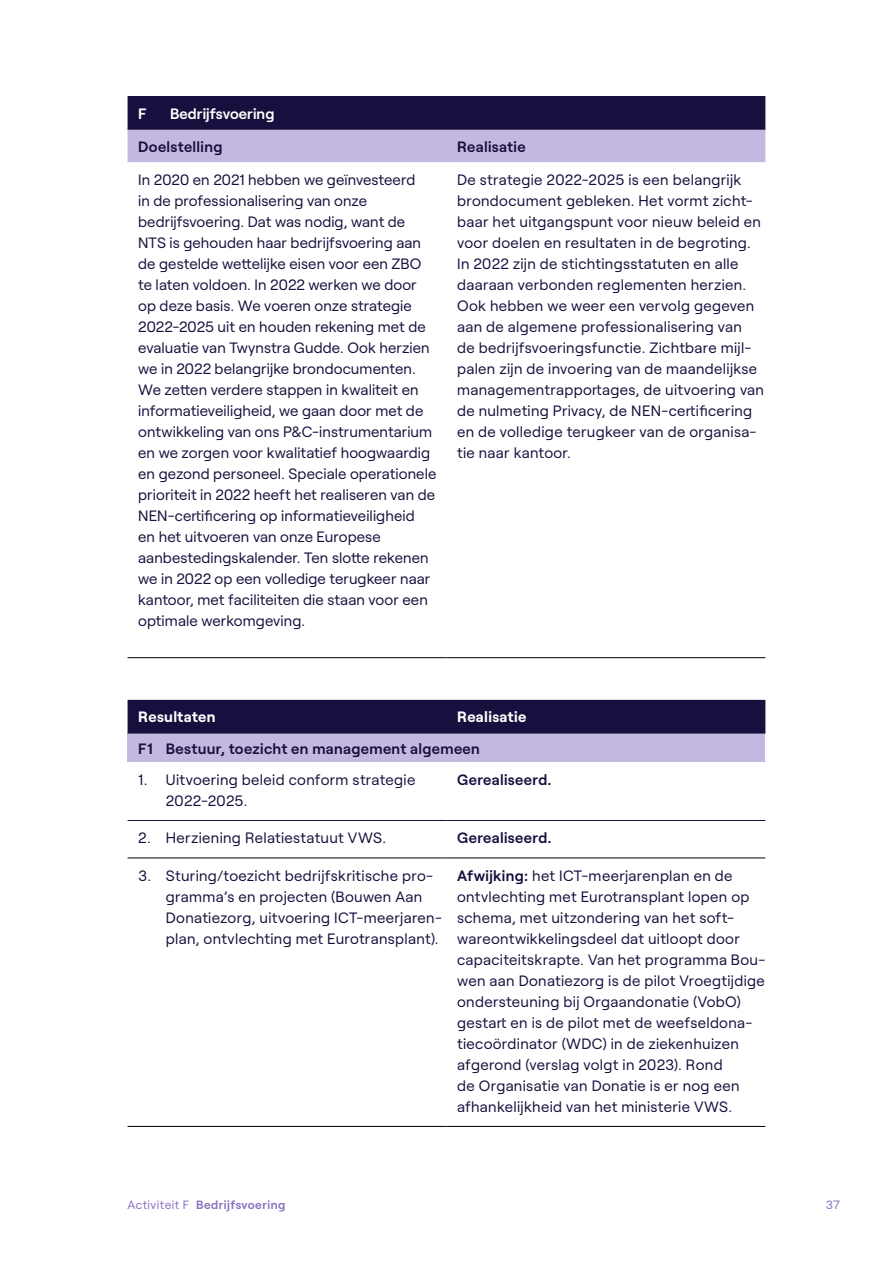
<style>
.page{position:relative;width:893px;height:1263px;background:#fff}
.page>*{position:absolute;margin:0;border:0;box-sizing:border-box;transform-origin:0 0}
.t1{font:15px/21px "Roobert";letter-spacing:.015em;color:#170f3d}
.t2{font:600 15px "Roobert";letter-spacing:.025em;color:#170f3d}
.t3{font:700 15px "Roobert";letter-spacing:.02em;color:#fff}
.t4{font:600 15px "Roobert";letter-spacing:.005em;color:#fff}
.t5{font:600 12px "Roobert";letter-spacing:.04em;color:#8970c2}
.t6{font:12px "Roobert";color:#8970c2}
.s1{font-weight:600}
.s2{font-weight:400}
</style>
<div class="page">
<svg style="left:128px;top:96px;width:637px;height:66px;background:#6c628d"></svg>
<hr style="left:446px;top:129px;width:319px;height:1px;background:#170f3d">
<hr style="left:128px;top:129px;width:318px;height:1px;background:#170f3d">
<hr style="left:128px;top:657px;width:318px;height:1px;background:#000">
<hr style="left:446px;top:657px;width:319px;height:1px;background:#000">
<div style="left:128px;top:700px;width:637px;height:33px;background:#170f3d"></div>
<div style="left:128px;top:733px;width:637px;height:29px;background:#c4b8e0"></div>
<hr style="left:128px;top:858px;width:318px;height:1px;background:#000">
<hr style="left:446px;top:858px;width:319px;height:1px;background:#000">
<hr style="left:446px;top:733px;width:319px;height:1px;background:#170f3d">
<hr style="left:128px;top:1126px;width:318px;height:1px;background:#000">
<hr style="left:446px;top:1126px;width:319px;height:1px;background:#000">
<hr style="left:128px;top:733px;width:318px;height:1px;background:#170f3d">
<hr style="left:128px;top:820px;width:318px;height:1px;background:#170f3d">
<hr style="left:446px;top:820px;width:319px;height:1px;background:#170f3d">
<p class="t4" style="left:138px;top:102px;width:10px">F</p>
<p class="t4" style="left:170px;top:102px;width:106px">Bedrijfsvoering</p>
<p class="t2" style="left:138px;top:135px;width:86px">Doelstelling</p>
<p class="t2" style="left:457px;top:135px;width:70px">Realisatie</p>
<p class="t1" style="left:138px;top:168px;width:300px">In 2020 en 2021 hebben we geïnvesteerd<br>in de professionalisering van onze bedrijfsvoering. Dat was nodig, want de NTS is gehouden haar bedrijfsvoering aan de gestelde wettelijke eisen voor een ZBO te laten voldoen. In 2022 werken we door op deze basis. We voeren onze strategie 2022-2025 uit en houden rekening met de evaluatie van Twynstra Gudde. Ook herzien we in 2022 belangrijke brondocumenten.<br>We zetten verdere stappen in kwaliteit en informatieveiligheid, we gaan door met de ontwikkeling van ons P&amp;C-instrumentarium en we zorgen voor kwalitatief hoogwaardig en gezond personeel. Speciale operationele prioriteit in 2022 heeft het realiseren van de NEN-certificering op informatieveiligheid<br>en het uitvoeren van onze Europese aanbestedingskalender. Ten slotte rekenen we in 2022 op een volledige terugkeer naar kantoor, met faciliteiten die staan voor een optimale werkomgeving.</p>
<p class="t1" style="left:457px;top:168px;width:308px">De strategie 2022-2025 is een belangrijk brondocument gebleken. Het vormt zicht&shy;baar het uitgangspunt voor nieuw beleid en voor doelen en resultaten in de begroting.<br>In 2022 zijn de stichtingsstatuten en alle daaraan verbonden reglementen herzien.<br>Ook hebben we weer een vervolg gegeven aan de algemene professionalisering van<br>de bedrijfsvoeringsfunctie. Zichtbare mijl&shy;palen zijn de invoering van de maandelijkse managementrapportages, de uitvoering van de nulmeting Privacy, de NEN-certificering en de volledige terugkeer van de organisa&shy;tie naar kantoor.</p>
<p class="t3" style="left:138px;top:705px;width:79px">Resultaten</p>
<p class="t3" style="left:457px;top:705px;width:71px">Realisatie</p>
<p class="t2" style="left:138px;top:737px;width:343px">F1 Bestuur, toezicht en management algemeen</p>
<p class="t1" style="left:166px;top:768px;width:251px;text-indent:-28px">1. Uitvoering beleid conform strategie<br>2022-2025.</p>
<p class="t2" style="left:457px;top:768px;width:96px">Gerealiseerd.</p>
<p class="t1" style="left:138px;top:826px;width:249px">2. Herziening Relatiestatuut VWS.</p>
<p class="t2" style="left:457px;top:826px;width:96px">Gerealiseerd.</p>
<p class="t1" style="left:166px;top:863px;width:278px;text-indent:-28px">3. Sturing/toezicht bedrijfskritische pro&shy;gramma’s en projecten (Bouwen Aan Donatiezorg, uitvoering ICT-meerjaren&shy;plan, ontvlechting met Eurotransplant).</p>
<p class="t1" style="left:457px;top:863px;width:310px"><span class="s1">Afwijking:</span> het ICT-meerjarenplan en de ontvlechting met Eurotransplant lopen op schema, met uitzondering van het soft&shy;wareontwikkelingsdeel dat uitloopt door capaciteitskrapte. Van het programma Bou&shy;wen aan Donatiezorg is de pilot Vroegtijdige ondersteuning bij Orgaandonatie (VobO) gestart en is de pilot met de weefseldona&shy;tiecoördinator (WDC) in de ziekenhuizen afgerond (verslag volgt in 2023). Rond<br>de Organisatie van Donatie is er nog een afhankelijkheid van het ministerie VWS.</p>
<p class="t5" style="left:128px;top:1195px;width:159px"><span class="s2">Activiteit F</span> Bedrijfsvoering</p>
<p class="t6" style="left:826px;top:1195px;width:16px">37</p>
</div>
